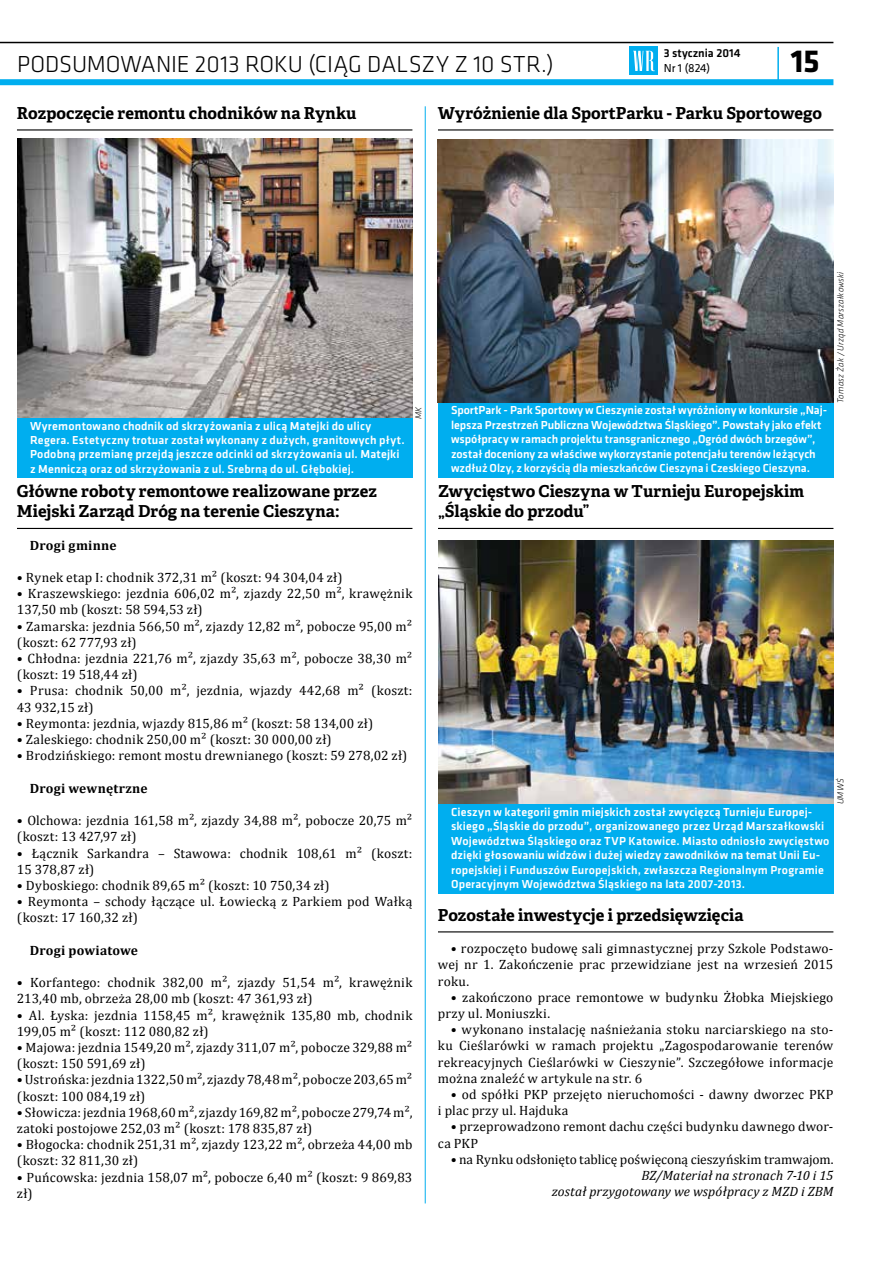
<style>
.page{position:relative;width:893px;height:1263px;background:#fff}
.page>*{position:absolute;margin:0;border:0;box-sizing:border-box;transform-origin:0 0}
.t1{font:700 33px "Klavika";color:#000}
.t2{font:300 24px "Klavika";letter-spacing:-.005em;color:#000}
.t3{font:700 16.5px/19.8px "Adelle Basic";color:#000}
.t4{font:13.5px/16.2px "Cambria";letter-spacing:.015em;color:#000}
.t5{font:italic 13.5px/16.2px "Cambria";letter-spacing:.005em;color:#000;text-align:right}
.t6{font:700 13.5px "Cambria";letter-spacing:.015em;color:#000}
.t7{font:500 12px/14.4px "Klavika";letter-spacing:.01em;color:#fff}
.t8{font:500 12px "Klavika";color:#000}
.t9{font:12px "Klavika";color:#000}
.t10{font:italic 300 9px "Klavika";letter-spacing:.015em;color:#000}
</style>
<div class="page">
<hr style="left:0;top:42px;width:833px;height:1px;background:#000">
<div style="left:0;top:79px;width:833px;height:6px;background:#00aeef"></div>
<hr style="left:777px;top:47px;width:2px;height:35px;background:#00aeef">
<div style="left:630px;top:47px;width:28px;height:28px;background:#00aeef"></div>
<svg style="left:633px;top:51px;width:22px;height:20px"></svg>
<img style="left:17px;top:139px;width:395px;height:279px">
<hr style="left:17px;top:129px;width:395px;height:2px;background:#000">
<img style="left:438px;top:540px;width:395px;height:264px">
<img style="left:438px;top:139px;width:395px;height:264px">
<hr style="left:17px;top:528px;width:395px;height:1px;background:#000">
<div style="left:17px;top:418px;width:395px;height:59px;background:#00aeef"></div>
<hr style="left:438px;top:129px;width:395px;height:2px;background:#000">
<div style="left:438px;top:804px;width:395px;height:89px;background:#00aeef"></div>
<hr style="left:438px;top:528px;width:395px;height:1px;background:#000">
<div style="left:438px;top:403px;width:395px;height:74px;background:#00aeef"></div>
<hr style="left:438px;top:931px;width:395px;height:1px;background:#000">
<hr style="left:425px;top:106px;width:1px;height:1097px;background:#00aeef">
<p class="t8" style="left:664px;top:45px;width:78px">3 stycznia 2014</p>
<h2 class="t2" style="left:17px;top:49px;width:538px">PODSUMOWANIE 2013 ROKU (CIĄG DALSZY Z 10 STR.)</h2>
<p class="t9" style="left:664px;top:60px;width:48px">Nr 1 (824)</p>
<h1 class="t1" style="left:791px;top:37px;width:30px">15</h1>
<p class="t3" style="left:17px;top:103px;width:341px">Rozpoczęcie remontu chodników na Rynku</p>
<p class="t3" style="left:438px;top:103px;width:386px">Wyróżnienie dla SportParku - Parku Sportowego</p>
<p class="t7" style="left:30px;top:418px;width:376px">Wyremontowano chodnik od skrzyżowania z ulicą Matejki do ulicy Regera. Estetyczny trotuar został wykonany z dużych, granitowych płyt.<br>Podobną przemianę przejdą jeszcze odcinki od skrzyżowania ul. Matejki z Menniczą oraz od skrzyżowania z ul. Srebrną do ul. Głębokiej.</p>
<p class="t10" style="left:413px;top:419px;width:14px;rotate:-90deg">MK</p>
<p class="t3" style="left:17px;top:482px;width:361px">Główne roboty remontowe realizowane przez<br>Miejski Zarząd Dróg na terenie Cieszyna:</p>
<p class="t6" style="left:30px;top:537px;width:88px">Drogi gminne</p>
<p class="t4" style="left:17px;top:569px;width:327px">• Rynek etap I: chodnik 372,31 m² (koszt: 94 304,04 zł)</p>
<p class="t4" style="left:17px;top:585px;width:397px">• Kraszewskiego: jezdnia 606,02 m², zjazdy 22,50 m², krawężnik<br>137,50 mb (koszt: 58 594,53 zł)</p>
<p class="t4" style="left:17px;top:618px;width:397px">• Zamarska: jezdnia 566,50 m², zjazdy 12,82 m², pobocze 95,00 m² (koszt: 62 777,93 zł)</p>
<p class="t4" style="left:17px;top:650px;width:397px">• Chłodna: jezdnia 221,76 m², zjazdy 35,63 m², pobocze 38,30 m² (koszt: 19 518,44 zł)</p>
<p class="t4" style="left:17px;top:683px;width:397px">• Prusa: chodnik 50,00 m², jezdnia, wjazdy 442,68 m² (koszt:<br>43 932,15 zł)</p>
<p class="t4" style="left:17px;top:715px;width:358px">• Reymonta: jezdnia, wjazdy 815,86 m² (koszt: 58 134,00 zł)</p>
<p class="t4" style="left:17px;top:731px;width:316px">• Zaleskiego: chodnik 250,00 m² (koszt: 30 000,00 zł)</p>
<p class="t4" style="left:17px;top:747px;width:392px">• Brodzińskiego: remont mostu drewnianego (koszt: 59 278,02 zł)</p>
<p class="t6" style="left:30px;top:780px;width:119px">Drogi wewnętrzne</p>
<p class="t4" style="left:17px;top:812px;width:397px">• Olchowa: jezdnia 161,58 m², zjazdy 34,88 m², pobocze 20,75 m² (koszt: 13 427,97 zł)</p>
<p class="t4" style="left:17px;top:845px;width:397px">• Łącznik Sarkandra – Stawowa: chodnik 108,61 m² (koszt:<br>15 378,87 zł)</p>
<p class="t4" style="left:17px;top:877px;width:314px">• Dyboskiego: chodnik 89,65 m² (koszt: 10 750,34 zł)</p>
<p class="t4" style="left:17px;top:893px;width:397px">• Reymonta – schody łączące ul. Łowiecką z Parkiem pod Wałką (koszt: 17 160,32 zł)</p>
<p class="t6" style="left:30px;top:942px;width:110px">Drogi powiatowe</p>
<p class="t4" style="left:17px;top:974px;width:397px">• Korfantego: chodnik 382,00 m², zjazdy 51,54 m², krawężnik<br>213,40 mb, obrzeża 28,00 mb (koszt: 47 361,93 zł)</p>
<p class="t4" style="left:17px;top:1007px;width:397px">• Al. Łyska: jezdnia 1158,45 m², krawężnik 135,80 mb, chodnik<br>199,05 m² (koszt: 112 080,82 zł)</p>
<p class="t4" style="left:17px;top:1039px;width:397px">• Majowa: jezdnia 1549,20 m², zjazdy 311,07 m², pobocze 329,88 m² (koszt: 150 591,69 zł)</p>
<p class="t4" style="left:17px;top:1071px;width:397px">• Ustrońska: jezdnia 1322,50 m², zjazdy 78,48 m², pobocze 203,65 m² (koszt: 100 084,19 zł)</p>
<p class="t4" style="left:17px;top:1104px;width:397px">• Słowicza: jezdnia 1968,60 m², zjazdy 169,82 m², pobocze 279,74 m², zatoki postojowe 252,03 m² (koszt: 178 835,87 zł)</p>
<p class="t4" style="left:17px;top:1136px;width:397px">• Błogocka: chodnik 251,31 m², zjazdy 123,22 m², obrzeża 44,00 mb (koszt: 32 811,30 zł)</p>
<p class="t4" style="left:17px;top:1169px;width:397px">• Puńcowska: jezdnia 158,07 m², pobocze 6,40 m² (koszt: 9 869,83 zł)</p>
<p class="t7" style="left:451px;top:403px;width:378px">SportPark - Park Sportowy w Cieszynie został wyróżniony w konkursie „Naj&shy;lepsza Przestrzeń Publiczna Województwa Śląskiego”. Powstały jako efekt współpracy w ramach projektu transgranicznego „Ogród dwóch brzegów”, został doceniony za właściwe wykorzystanie potencjału terenów leżących wzdłuż Olzy, z korzyścią dla mieszkańców Cieszyna i Czeskiego Cieszyna.</p>
<p class="t3" style="left:438px;top:482px;width:368px">Zwycięstwo Cieszyna w Turnieju Europejskim „Śląskie do przodu”</p>
<p class="t10" style="left:835px;top:403px;width:133px;rotate:-90deg">Tomasz Żak / Urząd Marszałkowski</p>
<p class="t10" style="left:835px;top:804px;width:27px;rotate:-90deg">UMWŚ</p>
<p class="t7" style="left:451px;top:804px;width:380px">Cieszyn w kategorii gmin miejskich został zwycięzcą Turnieju Europej&shy;skiego „Śląskie do przodu”, organizowanego przez Urząd Marszałkowski Województwa Śląskiego oraz TVP Katowice. Miasto odniosło zwycięstwo dzięki głosowaniu widzów i dużej wiedzy zawodników na temat Unii Eu&shy;ropejskiej i Funduszów Europejskich, zwłaszcza Regionalnym Programie Operacyjnym Województwa Śląskiego na lata 2007-2013.</p>
<p class="t3" style="left:438px;top:905px;width:307px">Pozostałe inwestycje i przedsięwzięcia</p>
<p class="t4" style="left:438px;top:940px;width:397px;text-align:justify;text-indent:13px">• rozpoczęto budowę sali gimnastycznej przy Szkole Podstawo&shy;wej nr 1. Zakończenie prac przewidziane jest na wrzesień 2015 roku.</p>
<p class="t4" style="left:438px;top:989px;width:397px;text-indent:13px">• zakończono prace remontowe w budynku Żłobka Miejskiego przy ul. Moniuszki.</p>
<p class="t4" style="left:438px;top:1021px;width:397px;text-align:justify;text-indent:13px">• wykonano instalację naśnieżania stoku narciarskiego na sto&shy;ku Cieślarówki w ramach projektu „Zagospodarowanie terenów rekreacyjnych Cieślarówki w Cieszynie”. Szczegółowe informacje można znaleźć w artykule na str. 6</p>
<p class="t4" style="left:438px;top:1086px;width:397px;text-indent:13px">• od spółki PKP przejęto nieruchomości - dawny dworzec PKP i plac przy ul. Hajduka</p>
<p class="t4" style="left:438px;top:1118px;width:397px;text-indent:13px">• przeprowadzono remont dachu części budynku dawnego dwor&shy;ca PKP</p>
<p class="t4" style="left:451px;top:1151px;width:384px">• na Rynku odsłonięto tablicę poświęconą cieszyńskim tramwajom.</p>
<p class="t5" style="left:552px;top:1167px;width:283px">BZ/Materiał na stronach 7-10 i 15<br>został przygotowany we współpracy z MZD i ZBM</p>
</div>
